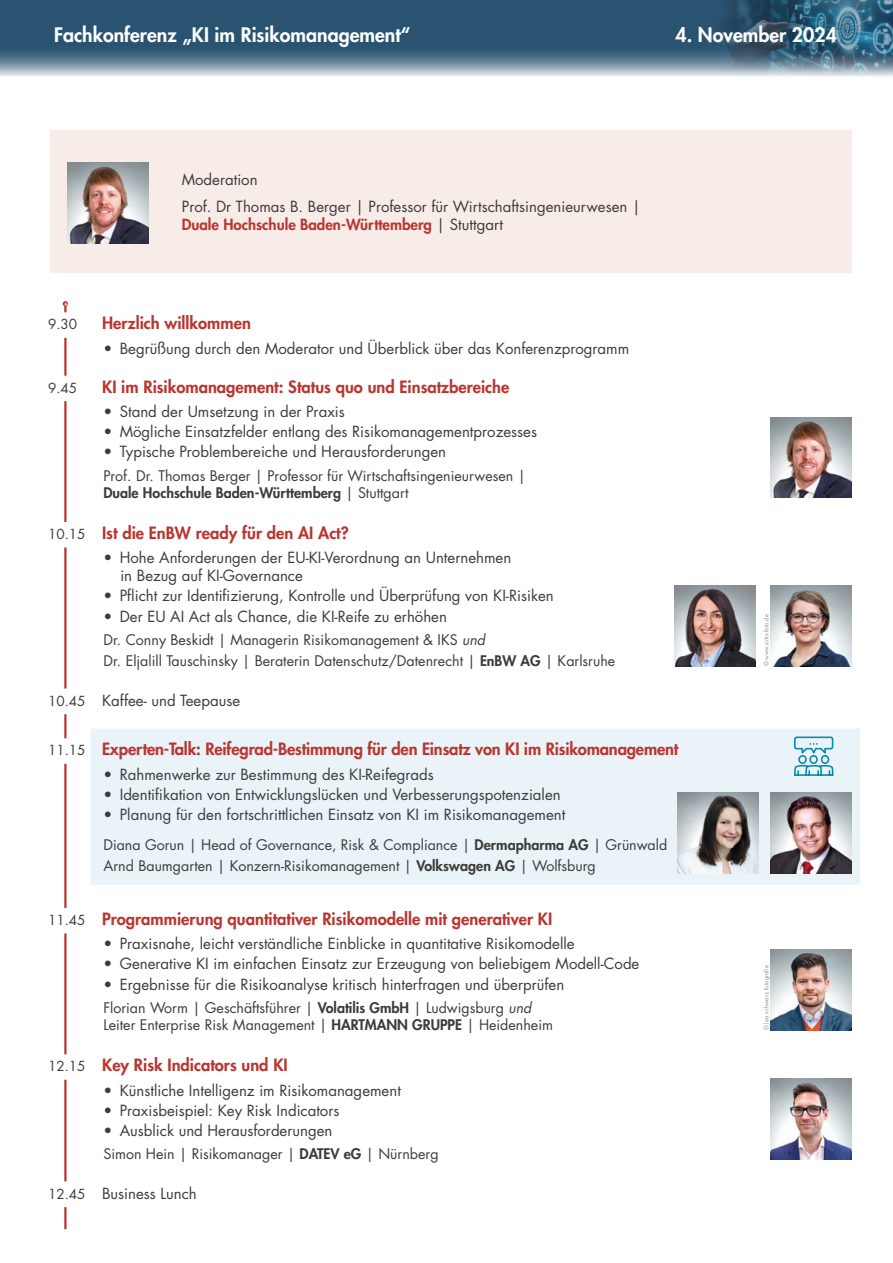
<style>
.page{position:relative;width:893px;height:1263px;background:#fff}
.page>*{position:absolute;margin:0;border:0;box-sizing:border-box;transform-origin:0 0}
.t1{font:800 19.5px "Futura Std";color:#fff}
.t2{font:800 16.5px "Futura Std";color:#b93630}
.t3{font:15px/18px "Futura Std";color:#3c3c3b}
.t4{font:800 15px "Futura Std";color:#b93630}
.t5{font:14.25px/17.1px "Futura Std";color:#3c3c3b}
.t6{font:13.5px "Futura Std";color:#3c3c3b}
.t7{font:6px "Futura Std";color:#949494}
.s1{font-weight:400;color:#3c3c3b}
.s2{font-weight:800}
.s3{font-weight:400;font-size:13.5px;color:#3c3c3b}
.s4{font-style:italic}
.s5{font-size:13.5px}
</style>
<div class="page">
<hr style="left:64px;top:305px;width:3px;height:924px;background:#b93630">
<svg style="left:63px;top:301px;width:5px;height:5px"></svg>
<svg style="left:0;top:0;width:715px;height:77px;background:#476b84"></svg>
<img style="left:715px;top:0;width:178px;height:77px">
<div style="left:48px;top:312px;width:166px;height:26px;background:#fff"></div>
<div style="left:48px;top:376px;width:166px;height:25px;background:#fff"></div>
<div style="left:48px;top:522px;width:166px;height:25px;background:#fff"></div>
<div style="left:48px;top:689px;width:166px;height:25px;background:#fff"></div>
<div style="left:48px;top:738px;width:166px;height:26px;background:#fff"></div>
<div style="left:91px;top:729px;width:769px;height:156px;background:#eaf3f8"></div>
<div style="left:48px;top:908px;width:166px;height:25px;background:#fff"></div>
<div style="left:48px;top:1054px;width:166px;height:26px;background:#fff"></div>
<div style="left:48px;top:1181px;width:166px;height:26px;background:#fff"></div>
<img style="left:771px;top:417px;width:81px;height:81px">
<img style="left:674px;top:586px;width:81px;height:80px">
<img style="left:771px;top:586px;width:81px;height:80px">
<img style="left:771px;top:792px;width:81px;height:81px">
<img style="left:677px;top:792px;width:81px;height:81px">
<img style="left:771px;top:949px;width:81px;height:81px">
<img style="left:771px;top:1078px;width:81px;height:81px">
<div style="left:50px;top:130px;width:802px;height:142px;background:#f8ece8"></div>
<img style="left:68px;top:162px;width:81px;height:81px">
<svg style="left:794px;top:736px;width:40px;height:40px"></svg>
<h1 class="t1" style="left:54px;top:22px;width:358px">Fachkonferenz „KI im Risikomanagement“</h1>
<h1 class="t1" style="left:675px;top:22px;width:163px">4. November 2024</h1>
<p class="t3" style="left:182px;top:166px;width:460px;line-height:26.5px">Moderation<br>Prof. Dr Thomas B. Berger | Professor für Wirtschaftsingenieurwesen |</p>
<p class="t4" style="left:182px;top:214px;width:323px">Duale Hochschule Baden-Württemberg <span class="s1">| Stuttgart</span></p>
<p class="t6" style="left:48px;top:316px;width:31px">9.30</p>
<p class="t2" style="left:102px;top:313px;width:150px">Herzlich willkommen</p>
<p class="t3" style="left:103px;top:339px;width:527px">• Begrüßung durch den Moderator und Überblick über das Konferenzprogramm</p>
<p class="t6" style="left:48px;top:379px;width:31px">9.45</p>
<p class="t2" style="left:102px;top:376px;width:409px">KI im Risikomanagement: Status quo und Einsatzbereiche</p>
<p class="t3" style="left:103px;top:403px;width:243px">• Stand der Umsetzung in der Praxis</p>
<p class="t3" style="left:103px;top:423px;width:435px">• Mögliche Einsatzfelder entlang des Risikomanagementprozesses</p>
<p class="t3" style="left:103px;top:443px;width:344px">• Typische Problembereiche und Herausforderungen</p>
<p class="t5" style="left:103px;top:467px;width:424px">Prof. Dr. Thomas Berger | Professor für Wirtschaftsingenieurwesen |<br><span class="s2">Duale Hochschule Baden-Württemberg</span> | Stuttgart</p>
<p class="t2" style="left:48px;top:522px;width:302px"><span class="s3">10.15</span> Ist die EnBW ready für den AI Act?</p>
<p class="t3" style="left:120px;top:549px;width:392px;text-indent:-17px">• Hohe Anforderungen der EU-KI-Verordnung an Unternehmen in Bezug auf KI-Governance</p>
<p class="t3" style="left:103px;top:587px;width:452px">• Pflicht zur Identifizierung, Kontrolle und Überprüfung von KI-Risiken</p>
<p class="t3" style="left:103px;top:607px;width:345px">• Der EU AI Act als Chance, die KI-Reife zu erhöhen</p>
<p class="t5" style="left:103px;top:629px;width:513px;line-height:21.3px">Dr. Conny Beskidt | Managerin Risikomanagement &amp; IKS <span class="s4">und<br></span>Dr. Eljalill Tauschinsky | Beraterin Datenschutz/Datenrecht | <span class="s2">EnBW AG</span> | Karlsruhe</p>
<p class="t3" style="left:48px;top:691px;width:194px"><span class="s5">10.45</span> Kaffee- und Teepause</p>
<p class="t2" style="left:48px;top:739px;width:632px"><span class="s3">11.15</span> Experten-Talk: Reifegrad-Bestimmung für den Einsatz von KI im Risikomanagement</p>
<p class="t3" style="left:103px;top:765px;width:332px">• Rahmenwerke zur Bestimmung des KI-Reifegrads</p>
<p class="t3" style="left:103px;top:785px;width:459px">• Identifikation von Entwicklungslücken und Verbesserungspotenzialen</p>
<p class="t3" style="left:103px;top:805px;width:463px">• Planung für den fortschrittlichen Einsatz von KI im Risikomanagement</p>
<p class="t5" style="left:103px;top:834px;width:565px;line-height:21.3px">Diana Gorun | Head of Governance, Risk &amp; Compliance | <span class="s2">Dermapharma AG</span> | Grünwald<br>Arnd Baumgarten | Konzern-Risikomanagement | <span class="s2">Volkswagen AG</span> | Wolfsburg</p>
<p class="t2" style="left:48px;top:908px;width:506px"><span class="s3">11.45</span> Programmierung quantitativer Risikomodelle mit generativer KI</p>
<p class="t3" style="left:103px;top:935px;width:473px">• Praxisnahe, leicht verständliche Einblicke in quantitative Risikomodelle</p>
<p class="t3" style="left:103px;top:955px;width:538px">• Generative KI im einfachen Einsatz zur Erzeugung von beliebigem Modell-Code</p>
<p class="t3" style="left:103px;top:975px;width:462px">• Ergebnisse für die Risikoanalyse kritisch hinterfragen und überprüfen</p>
<p class="t5" style="left:103px;top:999px;width:451px">Florian Worm | Geschäftsführer | <span class="s2">Volatilis GmbH</span> | Ludwigsburg <span class="s4">und<br></span>Leiter Enterprise Risk Management | <span class="s2">HARTMANN GRUPPE</span> | Heidenheim</p>
<p class="t2" style="left:48px;top:1055px;width:241px"><span class="s3">12.15</span> Key Risk Indicators und KI</p>
<p class="t3" style="left:103px;top:1081px;width:299px">• Künstliche Intelligenz im Risikomanagement</p>
<p class="t3" style="left:103px;top:1101px;width:238px">• Praxisbeispiel: Key Risk Indicators</p>
<p class="t3" style="left:103px;top:1121px;width:231px">• Ausblick und Herausforderungen</p>
<p class="t5" style="left:103px;top:1146px;width:337px">Simon Hein | Risikomanager | <span class="s2">DATEV eG</span> | Nürnberg</p>
<p class="t3" style="left:48px;top:1184px;width:150px"><span class="s5">12.45</span> Business Lunch</p>
<p class="t7" style="left:762px;top:666px;width:54px;rotate:-90deg">© www.artis-foto.de</p>
<p class="t7" style="left:762px;top:1030px;width:66px;rotate:-90deg">© lea schwarz fotografie</p>
</div>
